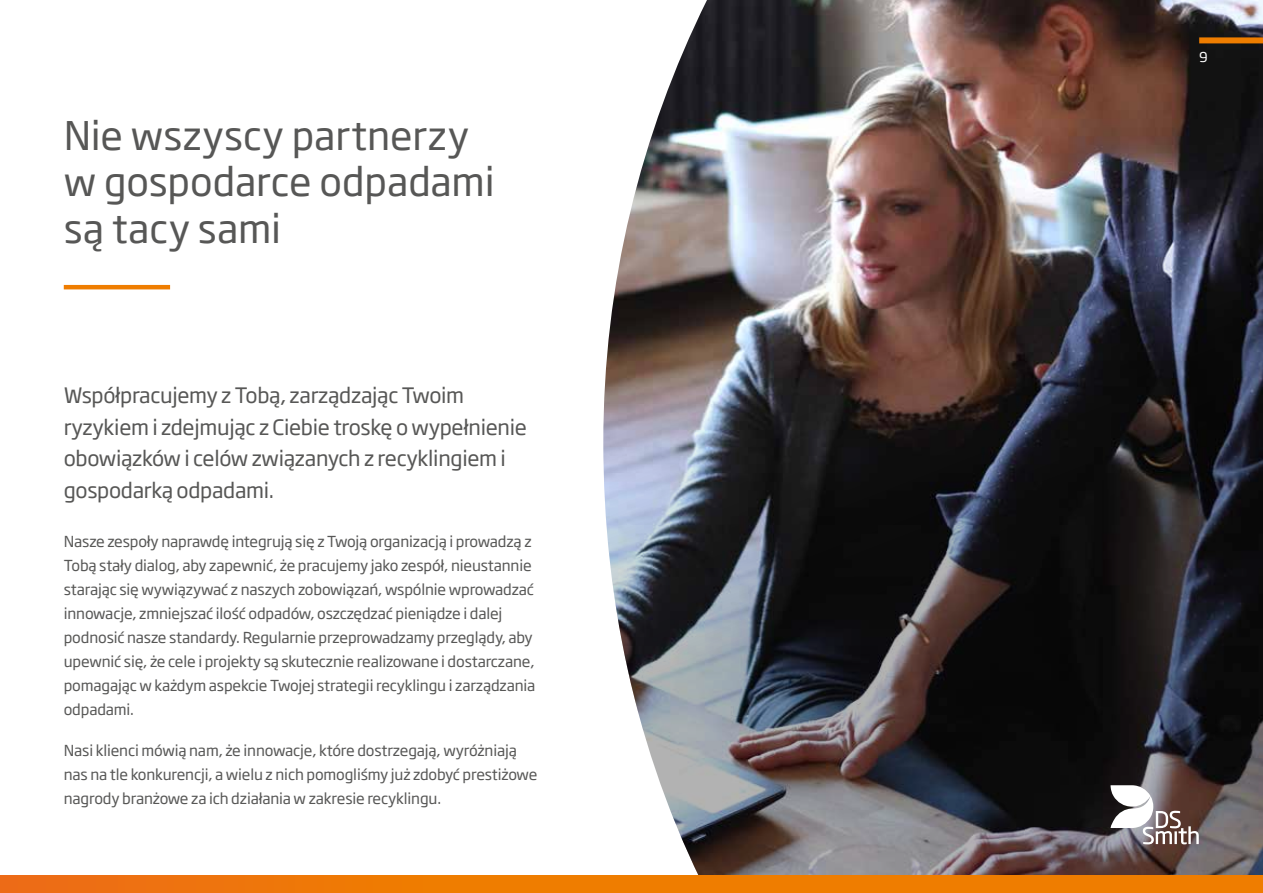
<style>
.page{position:relative;width:1263px;height:893px;background:#fff}
.page>*{position:absolute;margin:0;border:0;box-sizing:border-box;transform-origin:0 0}
.t1{font:39px/46.8px "Soho Gothic Pro";color:#575756}
.t2{font:21px/31.5px "Soho Gothic Pro";letter-spacing:-.015em;color:#575756}
.t3{font:15px/24px "Soho Gothic Pro";letter-spacing:-.01em;color:#575756}
.t4{font:13.5px "Soho Gothic Pro";color:#fff}
</style>
<div class="page">
<img style="left:603px;top:0;width:660px;height:875px">
<div style="left:1199px;top:37px;width:64px;height:6px;background:#ef7d00"></div>
<svg style="left:1110px;top:785px;width:89px;height:59px"></svg>
<div style="left:0;top:875px;width:1263px;height:18px;background:#ef7d00"></div>
<div style="left:0;top:875px;width:536px;height:18px;background:#ee760a"></div>
<hr style="left:64px;top:285px;width:106px;height:4px;background:#ef7d00">
<h1 class="t1" style="left:64px;top:110px;width:432px">Nie wszyscy partnerzy w gospodarce odpadami są tacy sami</h1>
<h2 class="t2" style="left:64px;top:379px;width:465px">Współpracujemy z Tobą, zarządzając Twoim ryzykiem i zdejmując z Ciebie troskę o wypełnienie obowiązków i celów związanych z recyklingiem i gospodarką odpadami.</h2>
<p class="t3" style="left:64px;top:529px;width:473px">Nasze zespoły naprawdę integrują się z Twoją organizacją i prowadzą z Tobą stały dialog, aby zapewnić, że pracujemy jako zespół, nieustannie starając się wywiązywać z naszych zobowiązań, wspólnie wprowadzać innowacje, zmniejszać ilość odpadów, oszczędzać pieniądze i dalej podnosić nasze standardy. Regularnie przeprowadzamy przeglądy, aby upewnić się, że cele i projekty są skutecznie realizowane i dostarczane, pomagając w każdym aspekcie Twojej strategii recyklingu i zarządzania odpadami.</p>
<p class="t3" style="left:64px;top:738px;width:475px">Nasi klienci mówią nam, że innowacje, które dostrzegają, wyróżniają nas na tle konkurencji, a wielu z nich pomogliśmy już zdobyć prestiżowe nagrody branżowe za ich działania w zakresie recyklingu.</p>
<p class="t4" style="left:1199px;top:47px;width:10px">9</p>
</div>
